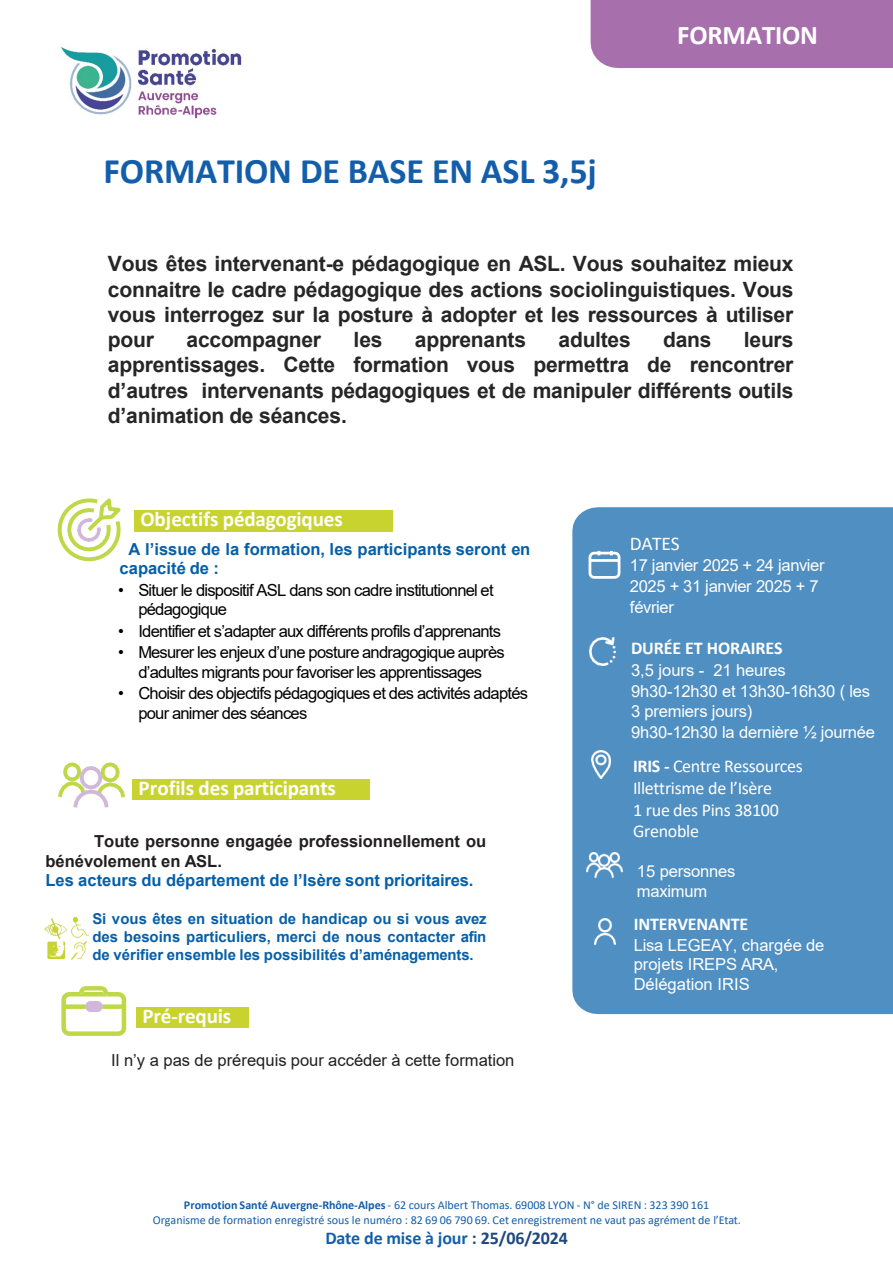
<style>
.page{position:relative;width:893px;height:1264px;background:#fff}
.page>*{position:absolute;margin:0;border:0;box-sizing:border-box;transform-origin:0 0}
.t1{font:700 36px "Calibri";letter-spacing:-.005em;color:#135eaa}
.t2{font:700 27px "Calibri";letter-spacing:-.01em;color:#fff}
.t3{font:700 21px/25.2px "Arial";letter-spacing:-.01em;color:#262626;text-align:justify}
.t4{font:700 21px "Calibri";letter-spacing:-.005em;color:#fff}
.t5{font:19.5px "Calibri";letter-spacing:-.02em;color:#fff}
.t6{font:18px/21px "Calibri";letter-spacing:-.02em;color:#fff}
.t7{font:700 18px "Calibri";letter-spacing:-.01em;color:#fff}
.t8{font:700 18px "Calibri";letter-spacing:-.005em;color:#135eaa}
.t9{font:16.5px/19.8px "Arial";letter-spacing:-.045em;color:#000}
.t10{font:16.5px/19.5px "Arial";letter-spacing:-.015em;color:#fff}
.t11{font:700 16.5px/19.8px "Arial";color:#065fa7}
.t12{font:700 16.5px/19.8px "Arial";color:#231f20}
.t13{font:16.5px "Arial";color:#231f20}
.t14{font:700 15px/18px "Arial";color:#065fa7;text-align:justify}
.t15{font:12px "Calibri";letter-spacing:-.005em;color:#135eaa}
.s1{font-weight:700}
.s2{color:#1f497d}
</style>
<div class="page">
<div style="left:590px;top:0;width:302px;height:68px;background:#a86fad"></div>
<div style="left:134px;top:510px;width:259px;height:21px;background:#c9d330"></div>
<svg style="left:57px;top:498px;width:64px;height:64px"></svg>
<div style="left:133px;top:778px;width:237px;height:21px;background:#c9d330"></div>
<svg style="left:58px;top:762px;width:67px;height:46px"></svg>
<img style="left:71px;top:917px;width:17px;height:20px">
<img style="left:71px;top:941px;width:15px;height:18px">
<img style="left:44px;top:918px;width:23px;height:40px">
<div style="left:572px;top:507px;width:320px;height:506px;background:#508fc1"></div>
<svg style="left:587px;top:549px;width:34px;height:31px"></svg>
<img style="left:590px;top:637px;width:25px;height:28px">
<img style="left:591px;top:750px;width:19px;height:28px">
<img style="left:586px;top:852px;width:36px;height:25px">
<img style="left:594px;top:918px;width:21px;height:26px">
<div style="left:137px;top:1007px;width:112px;height:21px;background:#c9d330"></div>
<svg style="left:61px;top:989px;width:66px;height:47px"></svg>
<svg style="left:64px;top:1004px;width:60px;height:4px"></svg>
<img style="left:85px;top:1001px;width:17px;height:10px">
<img style="left:80px;top:986px;width:28px;height:10px">
<img style="left:60px;top:47px;width:182px;height:72px">
<h1 class="t1" style="left:103px;top:146px;width:494px">FORMATION DE BASE EN ASL 3,5j</h1>
<p class="t2" style="left:677px;top:16px;width:142px">FORMATION</p>
<p class="t3" style="left:108px;top:251px;width:687px">Vous êtes intervenant-e pédagogique en ASL. Vous souhaitez mieux connaitre le cadre pédagogique des actions sociolinguistiques. Vous vous interrogez sur la posture à adopter et les ressources à utiliser pour</p>
<p class="t3" style="left:108px;top:327px;width:687px;text-indent:635px">leurs apprentissages. Cette formation vous permettra de rencontrer d’autres intervenants pédagogiques et de manipuler différents outils d’animation de séances.</p>
<p class="t3" style="left:186px;top:327px;width:136px">accompagner</p>
<p class="t3" style="left:353px;top:327px;width:30px">les</p>
<p class="t3" style="left:415px;top:327px;width:113px">apprenants</p>
<p class="t3" style="left:558px;top:327px;width:74px">adultes</p>
<p class="t3" style="left:663px;top:327px;width:50px">dans</p>
<p class="t4" style="left:140px;top:504px;width:204px">Objectifs pédagogiques</p>
<p class="t11" style="left:120px;top:539px;width:412px;text-indent:9px">A l’issue de la formation, les participants seront en capacité de :</p>
<p class="t9" style="left:138px;top:579px;width:357px;text-indent:-20px">• Situer le dispositif ASL dans son cadre institutionnel et pédagogique</p>
<p class="t9" style="left:118px;top:621px;width:384px">• Identifier et s’adapter aux différents profils d’apprenants</p>
<p class="t9" style="left:118px;top:642px;width:388px;text-align:center">• Mesurer les enjeux d’une posture andragogique auprès d’adultes migrants pour favoriser les apprentissages</p>
<p class="t9" style="left:138px;top:683px;width:391px;text-indent:-20px">• Choisir des objectifs pédagogiques et des activités adaptés pour animer des séances</p>
<p class="t4" style="left:139px;top:772px;width:199px">Profils des participants</p>
<p class="t12" style="left:46px;top:831px;width:442px;text-indent:49px">Toute personne engagée professionnellement ou bénévolement en ASL.</p>
<p class="t11" style="left:46px;top:870px;width:429px">Les acteurs du département de l’Isère sont prioritaires.</p>
<p class="t14" style="left:92px;top:909px;width:395px">Si vous êtes en situation de handicap ou si vous avez des besoins particuliers, merci de nous contacter afin de vérifier ensemble les possibilités d’aménagements.</p>
<p class="t4" style="left:142px;top:1001px;width:90px">Pré-requis</p>
<p class="t13" style="left:111px;top:1048px;width:404px">Il n’y a pas de prérequis pour accéder à cette formation</p>
<p class="t5" style="left:630px;top:530px;width:51px">DATES</p>
<p class="t10" style="left:630px;top:554px;width:196px;line-height:21px">17 janvier 2025 + 24 janvier<br>2025 + 31 janvier 2025 + 7 février</p>
<p class="t7" style="left:631px;top:635px;width:153px">DURÉE ET HORAIRES</p>
<p class="t10" style="left:631px;top:660px;width:156px">3,5 jours - 21 heures</p>
<p class="t10" style="left:631px;top:681px;width:240px">9h30-12h30 et 13h30-16h30 ( les<br>3 premiers jours)</p>
<p class="t10" style="left:631px;top:722px;width:245px">9h30-12h30 la dernière ½ journée</p>
<p class="t6" style="left:633px;top:755px;width:171px"><span class="s1">IRIS -</span> Centre Ressources<br>Illettrisme de l’Isère</p>
<p class="t6" style="left:633px;top:799px;width:147px">1 rue des Pins 38100<br>Grenoble</p>
<p class="t10" style="left:636px;top:861px;width:100px">15 personnes maximum</p>
<p class="t7" style="left:633px;top:911px;width:116px">INTERVENANTE</p>
<p class="t10" style="left:633px;top:934px;width:192px">Lisa LEGEAY, chargée de projets IREPS ARA,<br>Délégation IRIS</p>
<p class="t15" style="left:184px;top:1196px;width:527px"><span class="s1">Promotion Santé Auvergne-Rhône-Alpes</span> - 62 cours Albert Thomas. 69008 LYON - N° de SIREN : 323 390 161</p>
<p class="t15" style="left:153px;top:1210px;width:589px">Organisme de formation enregistré sous le numéro : 82 69 06 790 69. Cet enregistrement ne vaut pas agrément de l’Etat.</p>
<p class="t8" style="left:325px;top:1224px;width:244px">Date de mise à jour <span class="s2">: 25/06/2024</span></p>
</div>
